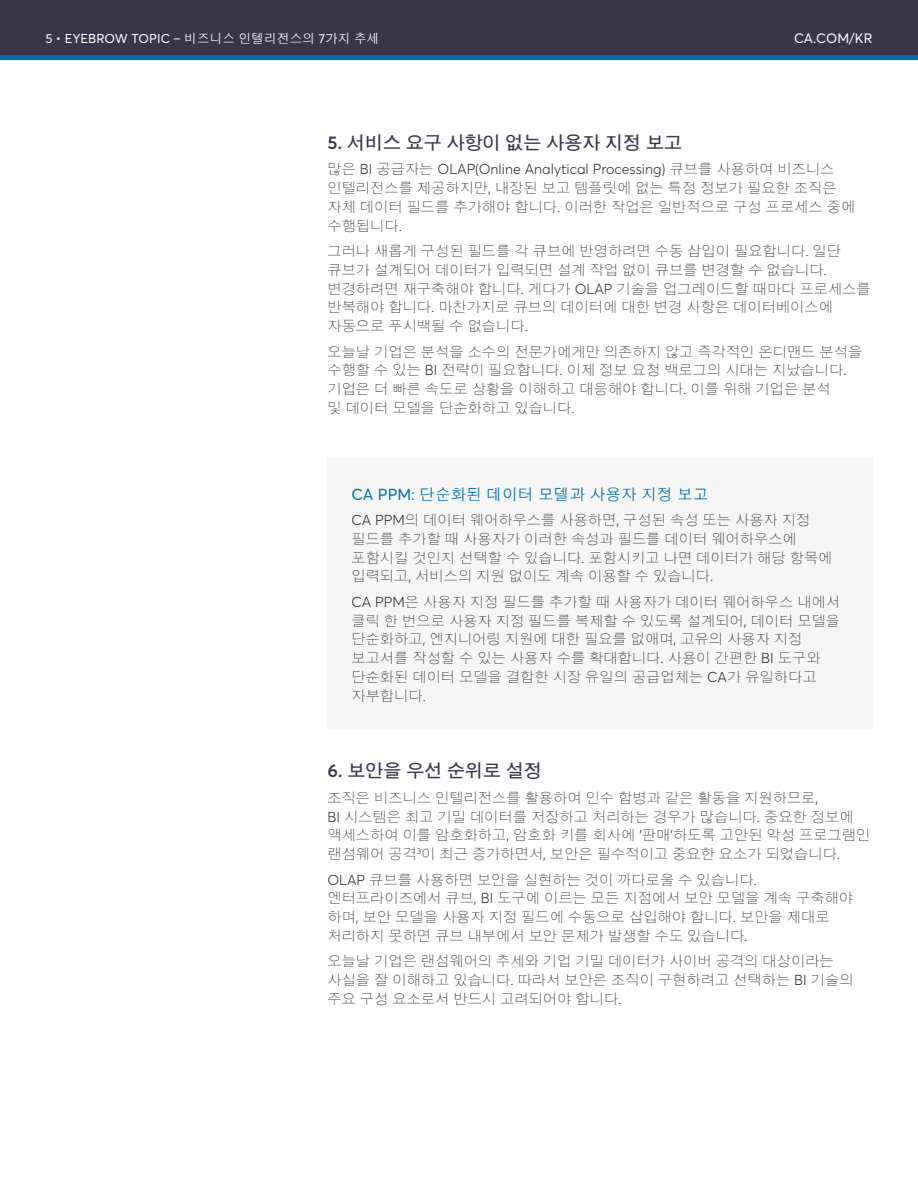
<style>
.page{position:relative;width:918px;height:1188px;background:#fff}
.page>*{position:absolute;margin:0;border:0;box-sizing:border-box;transform-origin:0 0}
.t1{font:700 18px "HY Go Thic";color:#39364c}
.t2{font:500 15.75px "HY Go Thic";color:#0070a6}
.t3{font:300 14.25px/18.8px "HY Go Thic";color:#231f20}
.t4{font:300 14.25px "Averta";color:#231f20}
.t5{font:13.5px "Averta";letter-spacing:.01em;color:#fff}
.t6{font:12.75px "Averta";letter-spacing:.01em;color:#fff}
.s1{font-family:"HY Go Thic";font-weight:500}
.s2{font-family:"Averta";font-weight:600}
.s3{font-family:"HY Go Thic"}
.s4{font-family:"Averta"}
.s5{font-family:"Averta";font-weight:400}
</style>
<div class="page">
<div style="left:0;top:53px;width:918px;height:7px;background:#0070a6"></div>
<div style="left:0;top:0;width:918px;height:55px;background:#39364c"></div>
<div style="left:327px;top:458px;width:546px;height:272px;background:#f6f6f7"></div>
<p class="t6" style="left:45px;top:30px;width:336px">5 • EYEBROW TOPIC – <span class="s1">비즈니스 인텔리전스의</span> 7<span class="s1">가지 추세</span></p>
<p class="t5" style="left:794px;top:30px;width:80px">CA.COM/KR</p>
<p class="t1" style="left:327px;top:133px;width:356px"><span class="s2">5.</span> 서비스 요구 사항이 없는 사용자 지정 보고</p>
<p class="t4" style="left:327px;top:161px;width:509px"><span class="s3">많은</span> BI <span class="s3">공급자는</span> OLAP(Online Analytical Processing) <span class="s3">큐브를 사용하여 비즈니스</span></p>
<p class="t3" style="left:327px;top:179px;width:529px">인텔리전스를 제공하지만<span class="s4">,</span> 내장된 보고 템플릿에 없는 특정 정보가 필요한 조직은 자체 데이터 필드를 추가해야 합니다<span class="s4">.</span> 이러한 작업은 일반적으로 구성 프로세스 중에 수행됩니다<span class="s4">.</span></p>
<p class="t3" style="left:327px;top:242px;width:545px">그러나 새롭게 구성된 필드를 각 큐브에 반영하려면 수동 삽입이 필요합니다<span class="s4">.</span> 일단 큐브가 설계되어 데이터가 입력되면 설계 작업 없이 큐브를 변경할 수 없습니다<span class="s4">. </span>변경하려면 재구축해야 합니다<span class="s4">.</span> 게다가 <span class="s4">OLAP</span> 기술을 업그레이드할 때마다 프로세스를 반복해야 합니다<span class="s4">.</span> 마찬가지로 큐브의 데이터에 대한 변경 사항은 데이터베이스에 자동으로 푸시백될 수 없습니다<span class="s4">.</span></p>
<p class="t3" style="left:327px;top:342px;width:536px">오늘날 기업은 분석을 소수의 전문가에게만 의존하지 않고 즉각적인 온디맨드 분석을 수행할 수 있는 <span class="s4">BI</span> 전략이 필요합니다<span class="s4">.</span> 이제 정보 요청 백로그의 시대는 지났습니다<span class="s4">. </span>기업은 더 빠른 속도로 상황을 이해하고 대응해야 합니다<span class="s4">.</span> 이를 위해 기업은 분석<br>및 데이터 모델을 단순화하고 있습니다<span class="s4">.</span></p>
<p class="t2" style="left:351px;top:486px;width:359px"><span class="s5">CA PPM:</span> 단순화된 데이터 모델과 사용자 지정 보고</p>
<p class="t3" style="left:351px;top:511px;width:483px"><span class="s4">CA PPM</span>의 데이터 웨어하우스를 사용하면<span class="s4">,</span> 구성된 속성 또는 사용자 지정 필드를 추가할 때 사용자가 이러한 속성과 필드를 데이터 웨어하우스에 포함시킬 것인지 선택할 수 있습니다<span class="s4">.</span> 포함시키고 나면 데이터가 해당 항목에 입력되고<span class="s4">,</span> 서비스의 지원 없이도 계속 이용할 수 있습니다<span class="s4">.</span></p>
<p class="t3" style="left:351px;top:592px;width:490px"><span class="s4">CA PPM</span>은 사용자 지정 필드를 추가할 때 사용자가 데이터 웨어하우스 내에서 클릭 한 번으로 사용자 지정 필드를 복제할 수 있도록 설계되어<span class="s4">,</span> 데이터 모델을 단순화하고<span class="s4">,</span> 엔지니어링 지원에 대한 필요를 없애며<span class="s4">,</span> 고유의 사용자 지정 보고서를 작성할 수 있는 사용자 수를 확대합니다<span class="s4">.</span> 사용이 간편한 <span class="s4">BI</span> 도구와 단순화된 데이터 모델을 결합한 시장 유일의 공급업체는 <span class="s4">CA</span>가 유일하다고 자부합니다<span class="s4">.</span></p>
<p class="t1" style="left:327px;top:762px;width:216px"><span class="s2">6.</span> 보안을 우선 순위로 설정</p>
<p class="t3" style="left:327px;top:789px;width:544px">조직은 비즈니스 인텔리전스를 활용하여 인수 합병과 같은 활동을 지원하므로<span class="s4">,<br>BI</span> 시스템은 최고 기밀 데이터를 저장하고 처리하는 경우가 많습니다<span class="s4">.</span> 중요한 정보에 액세스하여 이를 암호화하고<span class="s4">,</span> 암호화 키를 회사에 <span class="s4">'</span>판매<span class="s4">'</span>하도록 고안된 악성 프로그램인 랜섬웨어 공격<sup>3</sup>이 최근 증가하면서<span class="s4">,</span> 보안은 필수적이고 중요한 요소가 되었습니다<span class="s4">.</span></p>
<p class="t3" style="left:327px;top:870px;width:527px"><span class="s4">OLAP</span> 큐브를 사용하면 보안을 실현하는 것이 까다로울 수 있습니다<span class="s4">. </span>엔터프라이즈에서 큐브<span class="s4">, BI</span> 도구에 이르는 모든 지점에서 보안 모델을 계속 구축해야 하며<span class="s4">,</span> 보안 모델을 사용자 지정 필드에 수동으로 삽입해야 합니다<span class="s4">.</span> 보안을 제대로 처리하지 못하면 큐브 내부에서 보안 문제가 발생할 수도 있습니다<span class="s4">.</span></p>
<p class="t3" style="left:327px;top:952px;width:528px">오늘날 기업은 랜섬웨어의 추세와 기업 기밀 데이터가 사이버 공격의 대상이라는 사실을 잘 이해하고 있습니다<span class="s4">.</span> 따라서 보안은 조직이 구현하려고 선택하는 <span class="s4">BI</span> 기술의 주요 구성 요소로서 반드시 고려되어야 합니다<span class="s4">.</span></p>
</div>
